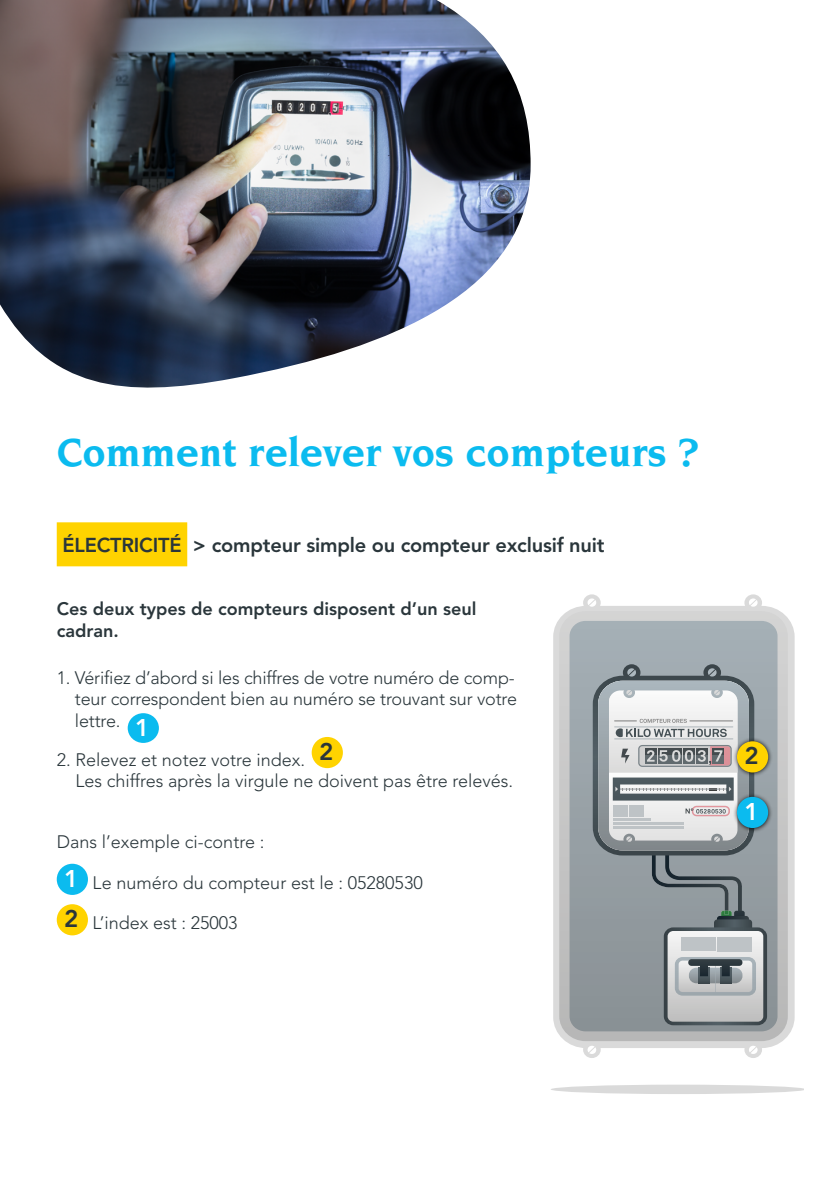
<style>
.page{position:relative;width:840px;height:1191px;background:#fff}
.page>*{position:absolute;margin:0;border:0;box-sizing:border-box;transform-origin:0 0}
.t1{font:700 42px "Novarese Std";color:#0bbbef}
.t2{font:800 24px "Avenir LT Std";color:#fff}
.t3{font:800 24px "Avenir LT Std";color:#2a363b}
.t4{font:800 20px "Avenir LT Std";letter-spacing:-.01em;color:#2a363b}
.t5{font:300 18px/21.6px "Avenir LT Std";color:#2a363b}
.t6{font:800 18px/21.6px "Avenir LT Std";color:#2a363b}
.s1{font-weight:800;font-size:24px;color:#fff}
.s2{font-weight:800;font-size:24px}
</style>
<div class="page">
<div style="left:57px;top:522px;width:130px;height:44px;background:#ffd300"></div>
<div style="left:57px;top:863px;width:31px;height:32px;background:#0bbbef;border-radius:50%"></div>
<div style="left:57px;top:904px;width:31px;height:31px;background:#ffd300;border-radius:50%"></div>
<div style="left:553px;top:606px;width:241px;height:442px;background:#dadada;border-radius:32px"></div>
<svg style="left:583px;top:594px;width:17px;height:13px"></svg>
<svg style="left:744px;top:594px;width:17px;height:13px"></svg>
<svg style="left:744px;top:1046px;width:17px;height:12px"></svg>
<svg style="left:583px;top:1046px;width:17px;height:12px"></svg>
<svg style="left:559px;top:611px;width:228px;height:430px"></svg>
<svg style="left:592px;top:664px;width:174px;height:361px;background:#a1a7aa"></svg>
<div style="left:717px;top:937px;width:34px;height:14px;background:#bec3c6"></div>
<hr style="left:681px;top:937px;width:34px;height:3px;background:#bec3c6">
<hr style="left:681px;top:941px;width:34px;height:2px;background:#bec3c6">
<hr style="left:681px;top:943px;width:34px;height:2px;background:#bec3c6">
<hr style="left:681px;top:945px;width:34px;height:2px;background:#bec3c6">
<hr style="left:681px;top:947px;width:34px;height:2px;background:#bec3c6">
<hr style="left:681px;top:949px;width:34px;height:2px;background:#bec3c6">
<svg style="left:551px;top:1084px;width:251px;height:10px"></svg>
<div style="left:732px;top:792px;width:40px;height:40px;background:#000;opacity:.9"></div>
<div style="left:736px;top:797px;width:31px;height:31px;background:#0bbbef;border-radius:50%"></div>
<div style="left:732px;top:736px;width:40px;height:41px;background:#000;opacity:.9"></div>
<div style="left:736px;top:741px;width:31px;height:31px;background:#ffd300;border-radius:50%"></div>
<div style="left:128px;top:713px;width:31px;height:30px;background:#0bbbef;border-radius:50%"></div>
<div style="left:311px;top:737px;width:32px;height:31px;background:#ffd300;border-radius:50%"></div>
<img style="left:0;top:0;width:530px;height:388px">
<h1 class="t1" style="left:57px;top:428px;width:643px">Comment relever vos compteurs ?</h1>
<p class="t4" style="left:62px;top:533px;width:543px">ÉLECTRICITÉ &gt; compteur simple ou compteur exclusif nuit</p>
<p class="t6" style="left:57px;top:598px;width:421px">Ces deux types de compteurs disposent d’un seul cadran.</p>
<p class="t5" style="left:75px;top:667px;width:443px;text-indent:-18px">1. Vérifiez d’abord si les chiffres de votre numéro de comp&shy;teur correspondent bien au numéro se trouvant sur votre lettre.</p>
<p class="t5" style="left:75px;top:748px;width:439px;text-indent:-19px">2. Relevez et notez votre index.<br>Les chiffres après la virgule ne doivent pas être relevés.</p>
<h2 class="t2" style="left:135px;top:714px;width:16px">1</h2>
<h2 class="t3" style="left:319px;top:737px;width:16px">2</h2>
<p class="t5" style="left:57px;top:831px;width:209px">Dans l’exemple ci-contre :</p>
<p class="t5" style="left:64px;top:872px;width:360px"><span class="s1">1</span> Le numéro du compteur est le : 05280530</p>
<p class="t5" style="left:64px;top:912px;width:175px"><span class="s2">2</span> L’index est : 25003</p>
<h2 class="t3" style="left:744px;top:741px;width:16px">2</h2>
<h2 class="t2" style="left:744px;top:797px;width:16px">1</h2>
</div>
